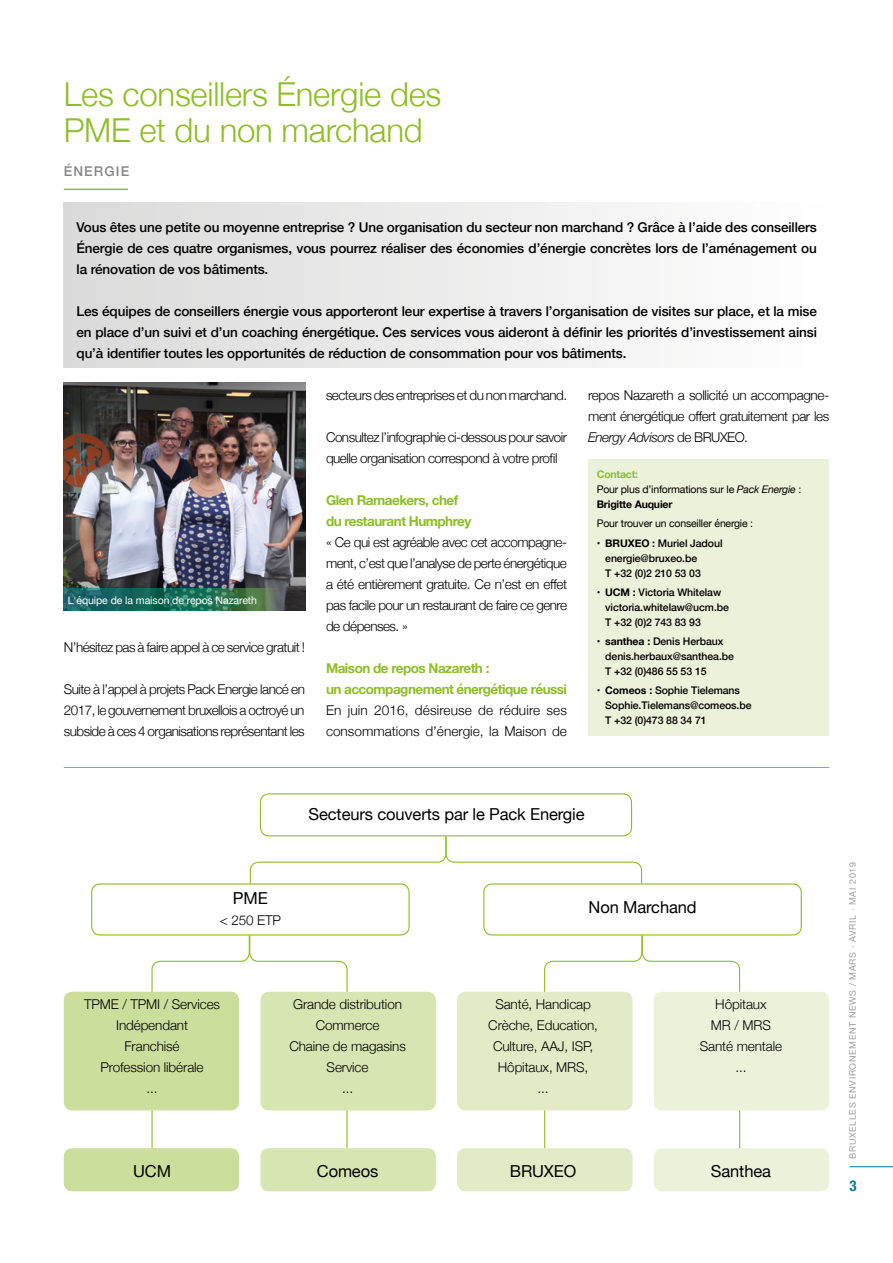
<style>
.page{position:relative;width:893px;height:1263px;background:#fff}
.page>*{position:absolute;margin:0;border:0;box-sizing:border-box;transform-origin:0 0}
.t1{font:300 33px/36px "Helvetica Neue";letter-spacing:-.01em;color:#8dbd27}
.t2{font:16.5px "Helvetica Neue";letter-spacing:-.01em;color:#000}
.t3{font:700 condensed 15px "Helvetica Neue";color:#00799e}
.t4{font:300 13.5px/21px "Helvetica Neue";letter-spacing:-.035em;color:#000;text-align:justify}
.t5{font:500 13.5px/21px "Helvetica Neue";letter-spacing:-.01em;color:#000;text-align:justify}
.t6{font:300 13.5px/21px "Helvetica Neue";letter-spacing:-.01em;color:#000;text-align:center}
.t7{font:700 13.5px/21px "Helvetica Neue";letter-spacing:-.04em;color:#8dbd27}
.t8{font:300 13.5px/21px "Helvetica Neue";color:#000}
.t9{font:500 13.5px "Helvetica Neue";letter-spacing:.08em;color:#878787}
.t10{font:500 10.5px/15px "Helvetica Neue";letter-spacing:-.01em;color:#000}
.t11{font:10.5px/15px "Helvetica Neue";letter-spacing:-.02em;color:#000}
.t12{font:10.5px "Helvetica Neue";letter-spacing:-.01em;color:#fff}
.t13{font:9px "Helvetica Neue";letter-spacing:.07em;color:#9d9d9c}
.s1{font-style:italic}
.s2{font-weight:700;color:#8dbd27}
.s3{font-weight:700}
</style>
<div class="page">
<hr style="left:850px;top:1166px;width:43px;height:1px;background:#00799e">
<div style="left:64px;top:992px;width:175px;height:118px;background:#ccde9b;border-radius:9px"></div>
<div style="left:260px;top:992px;width:176px;height:118px;background:#d6e5b1;border-radius:9px"></div>
<div style="left:457px;top:992px;width:175px;height:118px;background:#e1ecc6;border-radius:9px"></div>
<div style="left:654px;top:992px;width:175px;height:118px;background:#ebf2da;border-radius:9px"></div>
<div style="left:64px;top:1148px;width:175px;height:43px;background:#ccde9b;border-radius:9px"></div>
<div style="left:260px;top:1148px;width:176px;height:43px;background:#d6e5b1;border-radius:9px"></div>
<div style="left:457px;top:1148px;width:175px;height:43px;background:#e1ecc6;border-radius:9px"></div>
<div style="left:654px;top:1148px;width:175px;height:43px;background:#ebf2da;border-radius:9px"></div>
<hr style="left:64px;top:189px;width:64px;height:1px;background:#8dbd27">
<div style="left:64px;top:203px;width:765px;height:165px;background:linear-gradient(to right,#dadada,#fff)"></div>
<div style="left:588px;top:459px;width:241px;height:277px;background:#ebf2da"></div>
<img style="left:64px;top:383px;width:242px;height:227px">
<div style="left:260px;top:793px;width:372px;height:43px;border:1px solid #8dbe22;border-radius:9px"></div>
<div style="left:91px;top:883px;width:319px;height:52px;border:1px solid #8dbe22;border-radius:9px"></div>
<div style="left:483px;top:883px;width:319px;height:52px;border:1px solid #8dbe22;border-radius:9px"></div>
<svg style="left:249px;top:835px;width:394px;height:49px"></svg>
<svg style="left:151px;top:934px;width:197px;height:59px"></svg>
<svg style="left:543px;top:934px;width:198px;height:59px"></svg>
<hr style="left:151px;top:1110px;width:2px;height:38px;background:#8dbe22">
<hr style="left:544px;top:1110px;width:1px;height:38px;background:#8dbe22">
<hr style="left:346px;top:1110px;width:2px;height:38px;background:#8dbe22">
<hr style="left:739px;top:1110px;width:1px;height:38px;background:#8dbe22">
<hr style="left:64px;top:767px;width:765px;height:1px;background:#8dbe22">
<svg style="left:64px;top:589px;width:241px;height:21px;background:#296757"></svg>
<h1 class="t1" style="left:64px;top:74px;width:379px">Les conseillers Énergie des<br>PME et du non marchand</h1>
<p class="t9" style="left:64px;top:160px;width:67px">ÉNERGIE</p>
<p class="t5" style="left:77px;top:216px;width:742px">Vous êtes une petite ou moyenne entreprise ? Une organisation du secteur non marchand ? Grâce à l’aide des conseillers Énergie de ces quatre organismes, vous pourrez réaliser des économies d’énergie concrètes lors de l’aménagement ou la rénovation de vos bâtiments.</p>
<p class="t5" style="left:77px;top:300px;width:742px">Les équipes de conseillers énergie vous apporteront leur expertise à travers l’organisation de visites sur place, et la mise en place d’un suivi et d’un coaching énergétique. Ces services vous aideront à définir les priorités d’investissement ainsi qu’à identifier toutes les opportunités de réduction de consommation pour vos bâtiments.</p>
<p class="t12" style="left:68px;top:592px;width:191px">L'équipe de la maison de repos Nazareth</p>
<p class="t4" style="left:64px;top:636px;width:243px">N’hésitez pas à faire appel à ce service gratuit !</p>
<p class="t4" style="left:64px;top:678px;width:243px">Suite à l’appel à projets Pack Energie lancé en 2017, le gouvernement bruxellois a octroyé un subside à ces 4 organisations représentant les</p>
<p class="t4" style="left:326px;top:384px;width:243px">secteurs des entreprises et du non marchand.</p>
<p class="t4" style="left:326px;top:426px;width:243px">Consultez l’infographie ci-dessous pour savoir quelle organisation correspond à votre profil</p>
<p class="t7" style="left:326px;top:490px;width:147px">Glen Ramaekers, chef du restaurant Humphrey</p>
<p class="t4" style="left:326px;top:531px;width:243px">« Ce qui est agréable avec cet accompagne&shy;ment, c’est que l’analyse de perte énergétique a été entièrement gratuite. Ce n’est en effet pas facile pour un restaurant de faire ce genre de dépenses. »</p>
<p class="t7" style="left:326px;top:658px;width:243px">Maison de repos Nazareth :<br>un accompagnement énergétique réussi</p>
<p class="t8" style="left:326px;top:699px;width:242px">En juin 2016, désireuse de réduire ses consommations d’énergie, la Maison de</p>
<p class="t4" style="left:588px;top:384px;width:242px">repos Nazareth a sollicité un accompagne&shy;ment énergétique offert gratuitement par les <span class="s1">Energy Advisors</span> de BRUXEO.</p>
<p class="t11" style="left:597px;top:467px;width:206px"><span class="s2">Contact:<br></span>Pour plus d’informations sur le <span class="s1">Pack Energie</span> :<br><span class="s3">Brigitte Auquier</span></p>
<p class="t11" style="left:597px;top:517px;width:158px">Pour trouver un conseiller énergie :</p>
<p class="t10" style="left:605px;top:534px;width:119px;text-indent:-9px"><span class="s3">• BRUXEO :</span> Muriel Jadoul energie@bruxeo.be<br>T +32 (0)2 210 53 03</p>
<p class="t10" style="left:605px;top:584px;width:125px;text-indent:-9px"><span class="s3">• UCM :</span> Victoria Whitelaw victoria.whitelaw@ucm.be<br>T +32 (0)2 743 83 93</p>
<p class="t10" style="left:605px;top:633px;width:130px;text-indent:-9px"><span class="s3">• santhea :</span> Denis Herbaux denis.herbaux@santhea.be<br>T +32 (0)486 55 53 15</p>
<p class="t10" style="left:605px;top:682px;width:148px;text-indent:-9px"><span class="s3">• Comeos :</span> Sophie Tielemans<br>Sophie.Tielemans@comeos.be<br>T +32 (0)473 88 34 71</p>
<p class="t2" style="left:233px;top:886px;width:36px">PME</p>
<p class="t4" style="left:220px;top:909px;width:63px">&lt; 250 ETP</p>
<p class="t2" style="left:309px;top:802px;width:277px">Secteurs couverts par le Pack Energie</p>
<p class="t2" style="left:589px;top:895px;width:109px">Non Marchand</p>
<p class="t6" style="left:84px;top:993px;width:137px">TPME / TPMI / Services<br>Indépendant<br>Franchisé<br>Profession libérale<br>...</p>
<p class="t6" style="left:289px;top:993px;width:118px">Grande distribution<br>Commerce<br>Chaine de magasins<br>Service<br>...</p>
<p class="t6" style="left:488px;top:993px;width:111px">Santé, Handicap<br>Crèche, Education,<br>Culture, AAJ, ISP,<br>Hôpitaux, MRS,<br>...</p>
<p class="t6" style="left:700px;top:993px;width:84px">Hôpitaux<br>MR / MRS<br>Santé mentale ...</p>
<p class="t2" style="left:133px;top:1159px;width:39px">UCM</p>
<p class="t2" style="left:317px;top:1159px;width:63px">Comeos</p>
<p class="t2" style="left:510px;top:1159px;width:68px">BRUXEO</p>
<p class="t2" style="left:711px;top:1159px;width:62px">Santhea</p>
<p class="t13" style="left:846px;top:1159px;width:298px;rotate:-90deg">BRUXELLES ENVIRONEMENT NEWS / MARS · AVRIL · MAI 2019</p>
<p class="t3" style="left:850px;top:1173px;width:9px">3</p>
</div>
